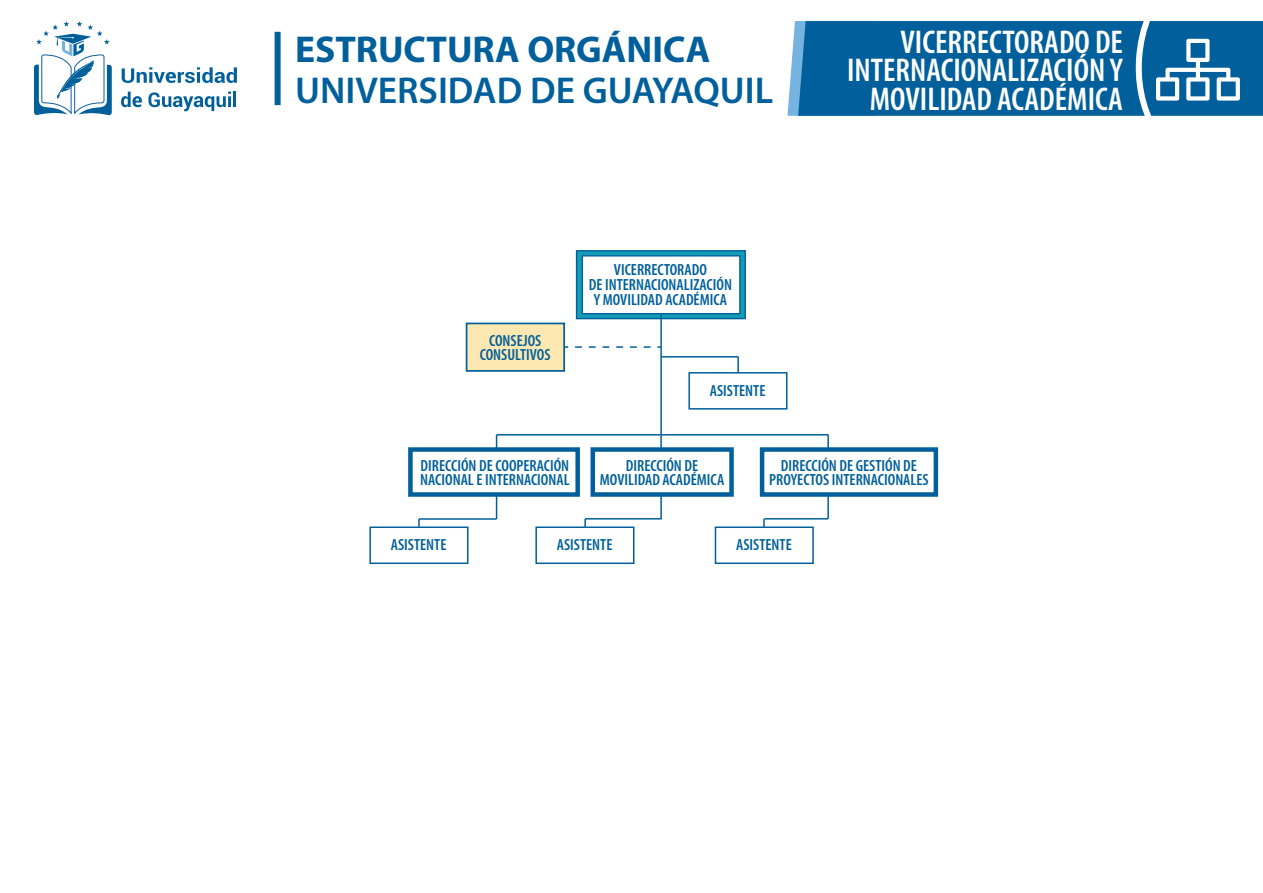
<style>
.page{position:relative;width:1263px;height:893px;background:#fff}
.page>*{position:absolute;margin:0;border:0;box-sizing:border-box;transform-origin:0 0}
.t1{font:600 37.5px "Myriad Pro";color:#01609b}
.t2{font:700 37.5px "Myriad Pro";color:#01609b}
.t3{font:600 condensed 33px/28.5px "Myriad Pro";color:#fff;text-align:right}
.t4{font:600 condensed 16.2px/14.5px "Myriad Pro";color:#01609b;text-align:center}
</style>
<div class="page">
<svg style="left:34px;top:21px;width:78px;height:94px"></svg>
<svg style="left:122px;top:67px;width:115px;height:16px"></svg>
<svg style="left:121px;top:92px;width:21px;height:15px"></svg>
<svg style="left:148px;top:92px;width:83px;height:19px"></svg>
<hr style="left:233px;top:92px;width:3px;height:15px;background:#01609b">
<div style="left:275px;top:32px;width:6px;height:73px;background:#01609b"></div>
<svg style="left:787px;top:21px;width:476px;height:95px;background:#126ba2"></svg>
<svg style="left:575px;top:346px;width:85px;height:2px"></svg>
<svg style="left:576px;top:250px;width:170px;height:69px;background:#0f89ae"></svg>
<div style="left:582px;top:255px;width:158px;height:59px;background:#fff;border:1px solid #01609b"></div>
<div style="left:466px;top:323px;width:99px;height:49px;background:#fee8b1;border:2px solid #01609b"></div>
<div style="left:688px;top:372px;width:99px;height:38px;background:#fff;border:2px solid #01609b"></div>
<div style="left:369px;top:526px;width:99px;height:38px;background:#fff;border:2px solid #01609b"></div>
<div style="left:535px;top:526px;width:99px;height:38px;background:#fff;border:2px solid #01609b"></div>
<div style="left:715px;top:526px;width:99px;height:38px;background:#fff;border:2px solid #01609b"></div>
<hr style="left:660px;top:314px;width:2px;height:205px;background:#01609b">
<hr style="left:662px;top:356px;width:76px;height:2px;background:#01609b">
<svg style="left:737px;top:357px;width:2px;height:16px"></svg>
<hr style="left:585px;top:518px;width:77px;height:2px;background:#01609b">
<svg style="left:584px;top:519px;width:2px;height:8px"></svg>
<svg style="left:418px;top:519px;width:2px;height:8px"></svg>
<hr style="left:419px;top:518px;width:78px;height:2px;background:#01609b">
<hr style="left:496px;top:435px;width:1px;height:84px;background:#01609b">
<hr style="left:497px;top:434px;width:331px;height:2px;background:#01609b">
<hr style="left:827px;top:435px;width:2px;height:84px;background:#01609b">
<svg style="left:763px;top:519px;width:2px;height:8px"></svg>
<hr style="left:764px;top:518px;width:64px;height:2px;background:#01609b">
<div style="left:760px;top:447px;width:178px;height:50px;background:#fff;border:4px solid #01609b"></div>
<div style="left:590px;top:447px;width:144px;height:50px;background:#fff;border:4px solid #01609b"></div>
<div style="left:408px;top:447px;width:172px;height:50px;background:#fff;border:4px solid #01609b"></div>
<h1 class="t2" style="left:295px;top:25px;width:417px">ESTRUCTURA ORGÁNICA</h1>
<h1 class="t1" style="left:295px;top:66px;width:480px">UNIVERSIDAD DE GUAYAQUIL</h1>
<p class="t4" style="left:480px;top:333px;width:72px">CONSEJOS<br>CONSULTIVOS</p>
<p class="t4" style="left:589px;top:263px;width:145px">VICERRECTORADO<br>DE INTERNACIONALIZACIÓN<br>Y MOVILIDAD ACADÉMICA</p>
<p class="t4" style="left:710px;top:383px;width:57px">ASISTENTE</p>
<h2 class="t3" style="left:847px;top:28px;width:277px">VICERRECTORADO DE<br>INTERNACIONALIZACIÓN Y<br>MOVILIDAD ACADÉMICA</h2>
<p class="t4" style="left:420px;top:458px;width:151px;text-align:left">DIRECCIÓN DE COOPERACIÓN<br>NACIONAL E INTERNACIONAL</p>
<p class="t4" style="left:600px;top:458px;width:126px">DIRECCIÓN DE<br>MOVILIDAD ACADÉMICA</p>
<p class="t4" style="left:769px;top:458px;width:161px">DIRECCIÓN DE GESTIÓN DE<br>PROYECTOS INTERNACIONALES</p>
<p class="t4" style="left:391px;top:538px;width:57px">ASISTENTE</p>
<p class="t4" style="left:557px;top:538px;width:57px">ASISTENTE</p>
<p class="t4" style="left:736px;top:538px;width:57px">ASISTENTE</p>
</div>
